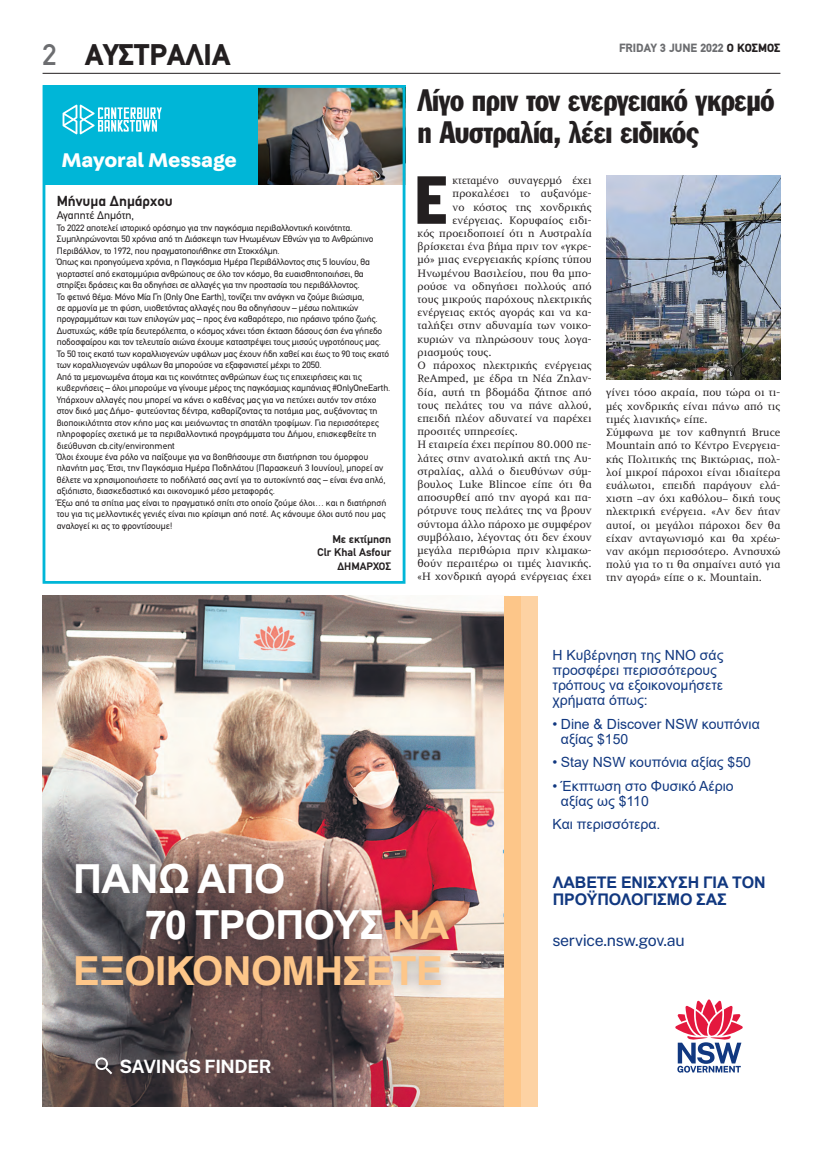
<style>
.page{position:relative;width:823px;height:1149px;background:#fff}
.page>*{position:absolute;margin:0;border:0;box-sizing:border-box;transform-origin:0 0}
.t1{font:66.6px "Franklin Gothic Greek Cond";color:#231f20}
.t2{font:700 40px/46px "Arial";letter-spacing:-.015em;color:#fdc689;text-align:right}
.t3{font:700 40px "Arial";letter-spacing:-.015em;color:#fff}
.t4{font:30.5px/32px "Franklin Gothic Greek Cond";letter-spacing:-.015em;color:#231f20}
.t5{font:900 30px "PF Din Text";color:#231f20}
.t6{font:700 21.1px "Fabriga";letter-spacing:-.005em;color:#fff}
.t7{font:700 18.3px "Public Sans";letter-spacing:-.02em;color:#fff}
.t8{font:700 16px "Arial";letter-spacing:-.005em;color:#113880}
.t9{font:16px "Public Sans";letter-spacing:-.025em;color:#113880}
.t10{font:700 14.6px "PF Din Text";color:#231f20}
.t11{font:14px/15px "Arial";color:#113880}
.t12{font:900 12px "PF Din Text";color:#6c6d70}
.t13{font:700 11.3px/13.8px "PF Din Text";color:#231f20;text-align:right}
.t14{font:11.3px "PF Din Text";color:#231f20}
.t15{font:11px/13.2px "PF Diplomat";letter-spacing:.01em;color:#231f20}
.t16{font:700 10.9px "PF Din Text";color:#231f20}
.t17{font:9.3px/11.4px "PF Din Text";letter-spacing:-.01em;color:#231f20}
.s1{font-weight:500;color:#6c6d70}
.s2{color:#231f20}
.s3{color:#fff}
</style>
<div class="page">
<hr style="left:43px;top:73px;width:737px;height:1px;background:#231f20">
<img style="left:43px;top:595px;width:461px;height:511px">
<svg style="left:95px;top:1057px;width:17px;height:16px"></svg>
<svg style="left:675px;top:999px;width:67px;height:73px"></svg>
<div style="left:504px;top:595px;width:16px;height:511px;background:#fdc689"></div>
<div style="left:520px;top:595px;width:17px;height:511px;background:#fdd2a3"></div>
<div style="left:63px;top:851px;width:396px;height:145px;background:#231f20;opacity:.45"></div>
<img style="left:606px;top:176px;width:174px;height:204px">
<div style="left:43px;top:85px;width:362px;height:100px;background:#00b6d7"></div>
<img style="left:258px;top:89px;width:143px;height:96px">
<div style="left:43px;top:85px;width:362px;height:498px;border:3px solid #00b6d7"></div>
<svg style="left:63px;top:105px;width:99px;height:29px"></svg>
<h3 class="t5" style="left:43px;top:37px;width:189px"><span class="s1">2</span> ΑΥΣΤΡΑΛΙΑ</h3>
<p class="t12" style="left:618px;top:40px;width:163px">FRIDAY 3 JUNE 2022 <span class="s2">Ο ΚΟΣΜΟΣ</span></p>
<h3 class="t6" style="left:61px;top:146px;width:177px">Mayoral Message</h3>
<h3 class="t10" style="left:57px;top:192px;width:117px">Μήνυμα Δημάρχου</h3>
<p class="t14" style="left:57px;top:209px;width:79px">Αγαπητέ Δημότη,</p>
<p class="t17" style="left:57px;top:222px;width:335px">Το 2022 αποτελεί ιστορικό ορόσημο για την παγκόσμια περιβαλλοντική κοινότητα.<br>Συμπληρώνονται 50 χρόνια από τη Διάσκεψη των Ηνωμένων Εθνών για το Ανθρώπινο Περιβάλλον, το 1972, που πραγματοποιήθηκε στη Στοκχόλμη.<br>Όπως και προηγούμενα χρόνια, η Παγκόσμια Ημέρα Περιβάλλοντος στις 5 Ιουνίου, θα γιορταστεί από εκατομμύρια ανθρώπους σε όλο τον κόσμο, θα ευαισθητοποιήσει, θα στηρίξει δράσεις και θα οδηγήσει σε αλλαγές για την προστασία του περιβάλλοντος.<br>Το φετινό θέμα: Μόνο Μία Γη (Only One Earth), τονίζει την ανάγκη να ζούμε βιώσιμα,<br>σε αρμονία με τη φύση, υιοθετόντας αλλαγές που θα οδηγήσουν – μέσω πολιτικών προγραμμάτων και των επιλογών μας – προς ένα καθαρότερο, πιο πράσινο τρόπο ζωής.<br>Δυστυχώς, κάθε τρία δευτερόλεπτα, ο κόσμος χάνει τόση έκταση δάσους όση ένα γήπεδο ποδοσφαίρου και τον τελευταίο αιώνα έχουμε καταστρέψει τους μισούς υγροτόπους μας.<br>Το 50 τοις εκατό των κοραλλιογενών υφάλων μας έχουν ήδη χαθεί και έως το 90 τοις εκατό των κοραλλιογενών υφάλων θα μπορούσε να εξαφανιστεί μέχρι το 2050.<br>Από τα μεμονωμένα άτομα και τις κοινότητες ανθρώπων έως τις επιχειρήσεις και τις κυβερνήσεις – όλοι μπορούμε να γίνουμε μέρος της παγκόσμιας καμπάνιας #OnlyOneEarth.<br>Υπάρχουν αλλαγές που μπορεί να κάνει ο καθένας μας για να πετύχει αυτόν τον στόχο στον δικό μας Δήμο- φυτεύοντας δέντρα, καθαρίζοντας τα ποτάμια μας, αυξάνοντας τη βιοποικιλότητα στον κήπο μας και μειόνωντας τη σπατάλη τροφίμων. Για περισσότερες πληροφορίες σχετικά με τα περιβαλλοντικά προγράμματα του Δήμου, επισκεφθείτε τη διεύθυνση cb.city/environment<br>Όλοι έχουμε ένα ρόλο να παίξουμε για να βοηθήσουμε στη διατήρηση του όμορφου πλανήτη μας. Έτσι, την Παγκόσμια Ημέρα Ποδηλάτου (Παρασκευή 3 Ιουνίου), μπορεί αν θέλετε να χρησιμοποιήσετε το ποδήλατό σας αντί για το αυτοκίνητό σας – είναι ένα απλό, αξιόπιστο, διασκεδαστικό και οικονομικό μέσο μεταφοράς.<br>Έξω από τα σπίτια μας είναι το πραγματικό σπίτι στο οποίο ζούμε όλοι… και η διατήρησή του για τις μελλοντικές γενιές είναι πιο κρίσιμη από ποτέ. Ας κάνουμε όλοι αυτό που μας αναλογεί κι ας το φροντίσουμε!</p>
<p class="t13" style="left:317px;top:531px;width:75px">Με εκτίμηση<br>Clr Khal Asfour</p>
<p class="t16" style="left:337px;top:559px;width:55px">ΔΗΜΑΡΧΟΣ</p>
<h3 class="t4" style="left:417px;top:84px;width:358px">Λίγο πριν τον ενεργειακό γκρεμό η Αυστραλία, λέει ειδικός</h3>
<h1 class="t1" style="left:414px;top:162px;width:33px">Ε</h1>
<p class="t15" style="left:452px;top:174px;width:141px">κτεταμένο συναγερμό έχει</p>
<p class="t15" style="left:452px;top:187px;width:141px">προκαλέσει το αυξανόμε-</p>
<p class="t15" style="left:452px;top:200px;width:141px">νο κόστος της χονδρικής</p>
<p class="t15" style="left:452px;top:214px;width:141px">ενέργειας. Κορυφαίος ειδι-</p>
<p class="t15" style="left:417px;top:227px;width:176px">κός προειδοποιεί ότι η Αυστραλία</p>
<p class="t15" style="left:417px;top:240px;width:176px">βρίσκεται ένα βήμα πριν τον «γκρε-</p>
<p class="t15" style="left:417px;top:253px;width:176px">μό» μιας ενεργειακής κρίσης τύπου</p>
<p class="t15" style="left:417px;top:266px;width:176px">Ηνωμένου Βασιλείου, που θα μπο-</p>
<p class="t15" style="left:417px;top:280px;width:176px">ρούσε να οδηγήσει πολλούς από</p>
<p class="t15" style="left:417px;top:293px;width:176px">τους μικρούς παρόχους ηλεκτρικής</p>
<p class="t15" style="left:417px;top:306px;width:176px">ενέργειας εκτός αγοράς και να κα-</p>
<p class="t15" style="left:417px;top:319px;width:176px">ταλήξει στην αδυναμία των νοικο-</p>
<p class="t15" style="left:417px;top:332px;width:176px">κυριών να πληρώσουν τους λογα-</p>
<p class="t15" style="left:417px;top:346px;width:76px">ριασμούς τους.</p>
<p class="t15" style="left:417px;top:359px;width:176px">Ο πάροχος ηλεκτρικής ενέργειας</p>
<p class="t15" style="left:417px;top:372px;width:176px">ReAmped, με έδρα τη Νέα Ζηλαν-</p>
<p class="t15" style="left:417px;top:385px;width:176px">δία, αυτή τη βδομάδα ζήτησε από</p>
<p class="t15" style="left:417px;top:398px;width:176px">τους πελάτες του να πάνε αλλού,</p>
<p class="t15" style="left:417px;top:412px;width:176px">επειδή πλέον αδυνατεί να παρέχει</p>
<p class="t15" style="left:417px;top:425px;width:102px">προσιτές υπηρεσίες.</p>
<p class="t15" style="left:417px;top:438px;width:176px">Η εταιρεία έχει περίπου 80.000 πε-</p>
<p class="t15" style="left:417px;top:451px;width:176px">λάτες στην ανατολική ακτή της Αυ-</p>
<p class="t15" style="left:417px;top:464px;width:176px">στραλίας, αλλά ο διευθύνων σύμ-</p>
<p class="t15" style="left:417px;top:478px;width:176px">βουλος Luke Blincoe είπε ότι θα</p>
<p class="t15" style="left:417px;top:491px;width:176px">αποσυρθεί από την αγορά και πα-</p>
<p class="t15" style="left:417px;top:504px;width:176px">ρότρυνε τους πελάτες της να βρουν</p>
<p class="t15" style="left:417px;top:517px;width:176px">σύντομα άλλο πάροχο με συμφέρον</p>
<p class="t15" style="left:417px;top:530px;width:176px">συμβόλαιο, λέγοντας ότι δεν έχουν</p>
<p class="t15" style="left:417px;top:544px;width:176px">μεγάλα περιθώρια πριν κλιμακω-</p>
<p class="t15" style="left:417px;top:557px;width:176px">θούν περαιτέρω οι τιμές λιανικής.</p>
<p class="t15" style="left:417px;top:570px;width:176px">«Η χονδρική αγορά ενέργειας έχει</p>
<p class="t15" style="left:605px;top:386px;width:176px">γίνει τόσο ακραία, που τώρα οι τι&shy;μές χονδρικής είναι πάνω από τις τιμές λιανικής» είπε.<br>Σύμφωνα με τον καθηγητή Bruce<br>Mountain από το Κέντρο Ενεργεια&shy;κής Πολιτικής της Βικτώριας, πολ&shy;λοί μικροί πάροχοι είναι ιδιαίτερα ευάλωτοι, επειδή παράγουν ελά&shy;χιστη –αν όχι καθόλου– δική τους ηλεκτρική ενέργεια. «Αν δεν ήταν αυτοί, οι μεγάλοι πάροχοι δεν θα είχαν ανταγωνισμό και θα χρέω&shy;ναν ακόμη περισσότερο. Ανησυχώ πολύ για το τι θα σημαίνει αυτό για την αγορά» είπε ο κ. Mountain.</p>
<h2 class="t3" style="left:73px;top:850px;width:213px">ΠΑΝΩ ΑΠΟ</h2>
<h3 class="t11" style="left:552px;top:647px;width:172px">Η Κυβέρνηση της ΝΝΟ σάς προσφέρει περισσότερους τρόπους να εξοικονομήσετε χρήματα όπως:</h3>
<h3 class="t11" style="left:560px;top:716px;width:200px;text-indent:-8px">• Dine &amp; Discover NSW κουπόνια αξίας $150</h3>
<h3 class="t11" style="left:552px;top:754px;width:200px">• Stay NSW κουπόνια αξίας $50</h3>
<h3 class="t11" style="left:560px;top:778px;width:174px;text-indent:-8px">• Έκπτωση στο Φυσικό Αέριο αξίας ως $110</h3>
<h3 class="t11" style="left:552px;top:816px;width:109px">Και περισσότερα.</h3>
<h3 class="t8" style="left:552px;top:870px;width:214px">ΛΑΒΕΤΕ ΕΝΙΣΧΥΣΗ ΓΙΑ ΤΟΝ</h3>
<h3 class="t8" style="left:552px;top:887px;width:175px">ΠΡΟΫΠΟΛΟΓΙΣΜΟ ΣΑΣ</h3>
<h2 class="t2" style="left:73px;top:901px;width:377px"><span class="s3">70 ΤΡΟΠΟΥΣ</span> ΝΑ<br>ΕΞΟΙΚΟΝΟΜΗΣΕΤΕ</h2>
<h3 class="t7" style="left:119px;top:1052px;width:153px">SAVINGS FINDER</h3>
<h3 class="t9" style="left:552px;top:928px;width:134px">service.nsw.gov.au</h3>
</div>
